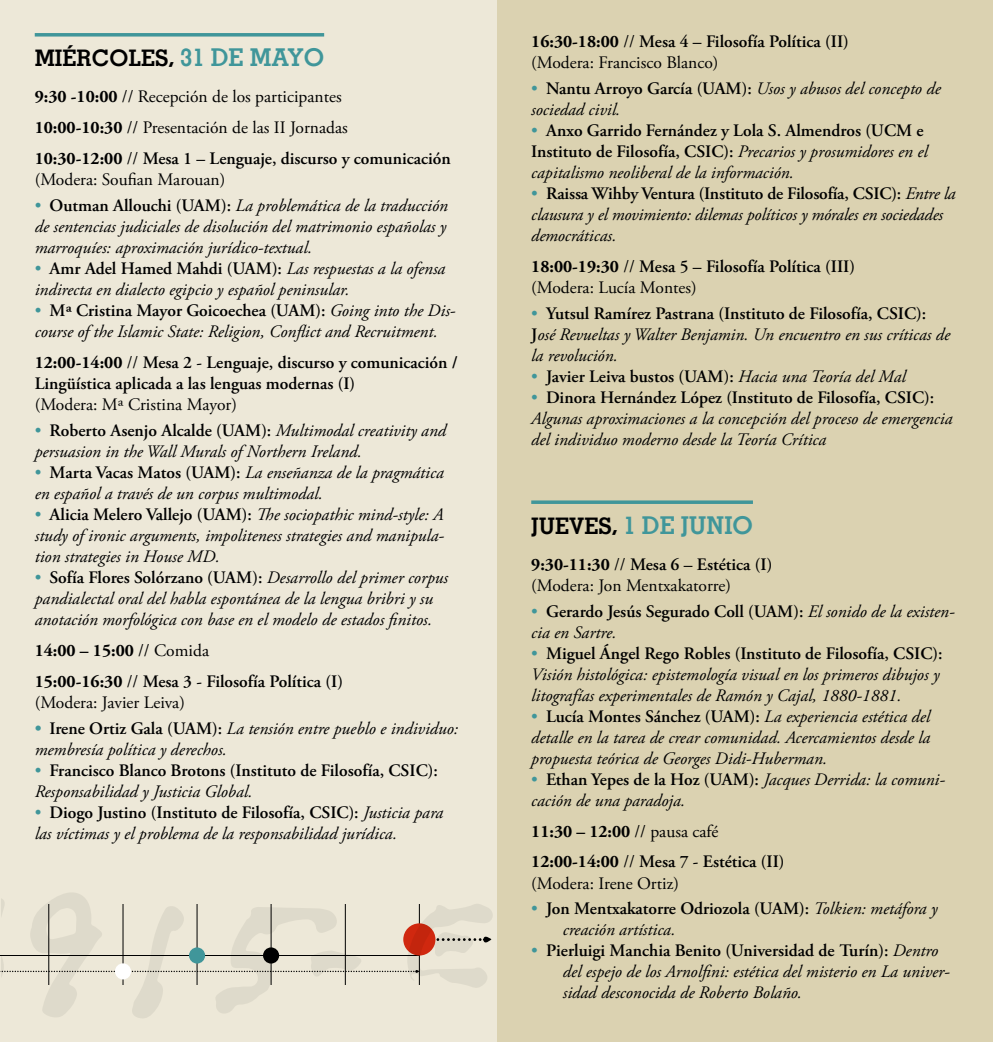
<style>
.page{position:relative;width:993px;height:1042px;background:#fff}
.page>*{position:absolute;margin:0;border:0;box-sizing:border-box;transform-origin:0 0}
.t1{font:700 24.5px "Memphis LT Std";color:#40969a}
.t2{font:700 22.75px "Memphis LT Std";color:#000}
.t3{font:italic 17.5px/21px "Adobe Garamond Pro";color:#000}
.t4{font:600 17.5px/21px "Adobe Garamond Pro";color:#000}
.t5{font:17.5px/31px "Adobe Garamond Pro";color:#000}
.t6{font:700 17.5px/31px "Adobe Garamond Pro";color:#000}
.s1{font-size:24.5px;color:#40969a}
.s2{font-weight:700}
.s3{font-weight:600}
.s4{font-style:normal;color:#40969a}
.s5{font-weight:600;font-style:normal}
.s6{font-weight:400}
.s7{font-weight:600;font-style:normal;color:#40969a}
.s8{font-weight:400;color:#40969a}
.s9{font-weight:400;font-style:italic}
.s10{font-size:22.75px;color:#000}
</style>
<div class="page">
<div style="left:496px;top:0;width:496px;height:1042px;background:#dbd2b1"></div>
<div style="left:0;top:0;width:496px;height:1042px;background:#ede8d8"></div>
<svg style="left:35px;top:33px;width:289px;height:4px"></svg>
<svg style="left:531px;top:500px;width:221px;height:4px"></svg>
<svg style="left:0;top:893px;width:492px;height:125px"></svg>
<h2 class="t2" style="left:35px;top:44px;width:291px">MIÉRCOLES, <span class="s1">31 DE MAYO</span></h2>
<p class="t5" style="left:35px;top:82px;width:417px"><span class="s2">9:30 -10:00</span> // Recepción de los participantes<br><span class="s2">10:00-10:30</span> // Presentación de las II Jornadas<br><span class="s2">10:30-12:00</span> // <span class="s3">Mesa 1 – Lenguaje, discurso y comunicación</span></p>
<p class="t5" style="left:35px;top:165px;width:192px">(Modera: Soufian Marouan)</p>
<p class="t3" style="left:35px;top:195px;width:414px;text-align:justify"><span class="s4">•</span> <span class="s5">Outman Allouchi (UAM):</span> La problemática de la traducción de sentencias judiciales de disolución del matrimonio españolas y marroquíes: aproximación jurídico-textual.</p>
<p class="t3" style="left:35px;top:258px;width:412px"><span class="s4">•</span> <span class="s5">Amr Adel Hamed Mahdi (UAM):</span> Las respuestas a la ofensa indirecta en dialecto egipcio y español peninsular.</p>
<p class="t3" style="left:35px;top:300px;width:422px"><span class="s4">•</span> <span class="s5">Mª Cristina Mayor Goicoechea (UAM):</span> Going into the Dis&shy;course of the Islamic State: Religion, Conflict and Recruitment.</p>
<p class="t4" style="left:35px;top:352px;width:424px"><span class="s2">12:00-14:00</span> <span class="s6">//</span> Mesa 2 - Lenguaje, discurso y comunicación /<br>Lingüística aplicada a las lenguas modernas (I)</p>
<p class="t5" style="left:35px;top:389px;width:204px">(Modera: Mª Cristina Mayor)</p>
<p class="t3" style="left:35px;top:420px;width:413px"><span class="s4">•</span> <span class="s5">Roberto Asenjo Alcalde (UAM):</span> Multimodal creativity and persuasion in the Wall Murals of Northern Ireland.</p>
<p class="t3" style="left:35px;top:462px;width:410px"><span class="s4">•</span> <span class="s5">Marta Vacas Matos (UAM):</span> La enseñanza de la pragmática en español a través de un corpus multimodal.</p>
<p class="t3" style="left:35px;top:504px;width:411px;text-align:justify"><span class="s4">•</span> <span class="s5">Alicia Melero Vallejo (UAM):</span> The sociopathic mind-style: A study of ironic arguments, impoliteness strategies and manipula&shy;tion strategies in House MD.</p>
<p class="t3" style="left:35px;top:567px;width:415px"><span class="s4">•</span> <span class="s5">Sofía Flores Solórzano (UAM):</span> Desarrollo del primer corpus pandialectal oral del habla espontánea de la lengua bribri y su anotación morfológica con base en el modelo de estados finitos.</p>
<p class="t4" style="left:35px;top:635px;width:309px;line-height:31px"><span class="s2">14:00 – 15:00</span> <span class="s6">// Comida<br></span><span class="s2">15:00-16:30</span> <span class="s6">//</span> Mesa 3 - Filosofía Política (I)</p>
<p class="t5" style="left:35px;top:687px;width:152px">(Modera: Javier Leiva)</p>
<p class="t3" style="left:35px;top:718px;width:425px"><span class="s7">•</span> <span class="s5">Irene Ortiz Gala (UAM):</span> La tensión entre pueblo e individuo: membresía política y derechos.</p>
<p class="t4" style="left:35px;top:760px;width:404px"><span class="s8">•</span> Francisco Blanco Brotons (Instituto de Filosofía, CSIC):<br><span class="s9">Responsabilidad y Justicia Global.</span></p>
<p class="t3" style="left:35px;top:802px;width:410px"><span class="s4">•</span> <span class="s5">Diogo Justino (Instituto de Filosofía, CSIC):</span> Justicia para las víctimas y el problema de la responsabilidad jurídica.</p>
<p class="t4" style="left:531px;top:32px;width:319px"><span class="s2">16:30-18:00</span> <span class="s6">//</span> Mesa 4 – Filosofía Política (II) <span class="s6">(Modera: Francisco Blanco)</span></p>
<p class="t3" style="left:531px;top:79px;width:411px"><span class="s4">•</span> <span class="s5">Nantu Arroyo García (UAM):</span> Usos y abusos del concepto de sociedad civil.</p>
<p class="t4" style="left:531px;top:121px;width:398px"><span class="s8">•</span> Anxo Garrido Fernández y Lola S. Almendros (UCM e<br>Instituto de Filosofía, CSIC): <span class="s9">Precarios y prosumidores en el capitalismo neoliberal de la información.</span></p>
<p class="t3" style="left:531px;top:184px;width:426px"><span class="s4">•</span> <span class="s5">Raissa Wihby Ventura (Instituto de Filosofía, CSIC):</span> Entre la clausura y el movimiento: dilemas políticos y mórales en sociedades democráticas.</p>
<p class="t4" style="left:531px;top:256px;width:325px"><span class="s2">18:00-19:30</span> <span class="s6">//</span> Mesa 5 – Filosofía Política (III) <span class="s6">(Modera: Lucía Montes)</span></p>
<p class="t3" style="left:531px;top:304px;width:420px"><span class="s4">•</span> <span class="s5">Yutsul Ramírez Pastrana (Instituto de Filosofía, CSIC):<br>J</span>osé Revueltas y Walter Benjamin. Un encuentro en sus críticas de la revolución.</p>
<p class="t4" style="left:531px;top:366px;width:376px"><span class="s8">•</span> Javier Leiva bustos (UAM): <span class="s9">Hacia una Teoría del Mal</span></p>
<p class="t3" style="left:531px;top:388px;width:422px"><span class="s4">•</span> <span class="s5">Dinora Hernández López (Instituto de Filosofía, CSIC):<br></span>Algunas aproximaciones a la concepción del proceso de emergencia del individuo moderno desde la Teoría Crítica</p>
<h1 class="t1" style="left:531px;top:509px;width:223px"><span class="s10">JUEVES,</span> 1 DE JUNIO</h1>
<p class="t5" style="left:531px;top:554px;width:242px;line-height:21px"><span class="s2">9:30-11:30</span> // <span class="s3">Mesa 6 – Estética (I) </span>(Modera: Jon Mentxakatorre)</p>
<p class="t3" style="left:531px;top:601px;width:425px"><span class="s4">•</span> <span class="s5">Gerardo Jesús Segurado Coll (UAM):</span> El sonido de la existen&shy;cia en Sartre.</p>
<p class="t3" style="left:531px;top:643px;width:413px"><span class="s4">•</span> <span class="s5">Miguel Ángel Rego Robles (Instituto de Filosofía, CSIC):<br></span>Visión histológica: epistemología visual en los primeros dibujos y litografías experimentales de Ramón y Cajal, 1880-1881.</p>
<p class="t3" style="left:531px;top:706px;width:400px;text-align:justify"><span class="s4">•</span> <span class="s5">Lucía Montes Sánchez (UAM):</span> La experiencia estética del detalle en la tarea de crear comunidad. Acercamientos desde la propuesta teórica de Georges Didi-Huberman.</p>
<p class="t3" style="left:531px;top:769px;width:415px"><span class="s4">•</span> <span class="s5">Ethan Yepes de la Hoz (UAM):</span> Jacques Derrida: la comuni&shy;cación de una paradoja.</p>
<p class="t6" style="left:531px;top:816px;width:254px">11:30 – 12:00 <span class="s6">// pausa café<br></span>12:00-14:00 <span class="s6">//</span> <span class="s3">Mesa 7 - Estética (II)</span></p>
<p class="t5" style="left:531px;top:868px;width:149px">(Modera: Irene Ortiz)</p>
<p class="t3" style="left:562px;top:899px;width:376px;text-indent:-32px"><span class="s4">•</span> <span class="s5">Jon Mentxakatorre Odriozola (UAM):</span> Tolkien: metáfora y creación artística.</p>
<p class="t3" style="left:562px;top:941px;width:388px;text-indent:-32px"><span class="s4">•</span> <span class="s5">Pierluigi Manchia Benito (Universidad de Turín):</span> Dentro del espejo de los Arnolfini: estética del misterio en La univer&shy;sidad desconocida de Roberto Bolaño.</p>
</div>
